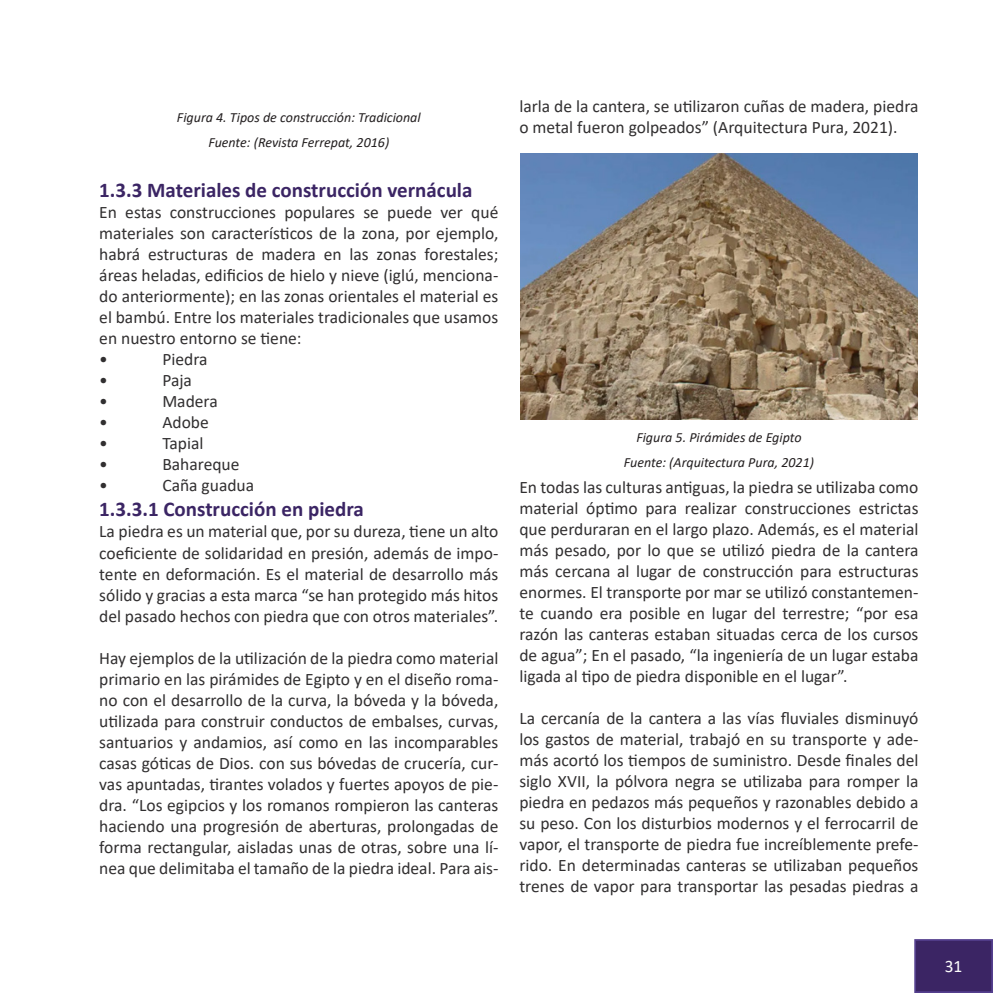
<style>
.page{position:relative;width:993px;height:993px;background:#fff}
.page>*{position:absolute;margin:0;border:0;box-sizing:border-box;transform-origin:0 0}
.Estilo_de_párrafo_2{font:700 21px "Calibri";color:#3b2564}
.Estilo_de_párrafo_2-2{font:17.5px/21px "Calibri";color:#312f30;text-align:justify}
.t1{font:17.5px "Calibri";color:#fcfcfc}
.No_Spacing{font:italic 14px "Calibri";color:#231f20}
</style>
<div class="page">
<div style="left:913px;top:938px;width:79px;height:54px;background:#3b2564;border:2px solid #543f8d"></div>
<img style="left:520px;top:153px;width:397px;height:266px">
<p class="No_Spacing" style="left:177px;top:108px;width:245px">Figura 4. Tipos de construcción: Tradicional</p>
<p class="No_Spacing" style="left:208px;top:132px;width:182px">Fuente: (Revista Ferrepat, 2016)</p>
<p class="Estilo_de_párrafo_2" style="left:99px;top:175px;width:374px">1.3.3 Materiales de construcción vernácula</p>
<p class="Estilo_de_párrafo_2-2" style="left:99px;top:201px;width:400px">En estas construcciones populares se puede ver qué materiales son característicos de la zona, por ejemplo, habrá estructuras de madera en las zonas forestales; áreas heladas, edificios de hielo y nieve (iglú, menciona&shy;do anteriormente); en las zonas orientales el material es el bambú. Entre los materiales tradicionales que usamos en nuestro entorno se tiene:</p>
<p class="Estilo_de_párrafo_2-2" style="left:99px;top:348px;width:10px">•</p>
<p class="Estilo_de_párrafo_2-2" style="left:162px;top:348px;width:47px">Piedra</p>
<p class="Estilo_de_párrafo_2-2" style="left:99px;top:369px;width:10px">•</p>
<p class="Estilo_de_párrafo_2-2" style="left:162px;top:369px;width:31px">Paja</p>
<p class="Estilo_de_párrafo_2-2" style="left:99px;top:390px;width:10px">•</p>
<p class="Estilo_de_párrafo_2-2" style="left:162px;top:390px;width:57px">Madera</p>
<p class="Estilo_de_párrafo_2-2" style="left:99px;top:411px;width:10px">•</p>
<p class="Estilo_de_párrafo_2-2" style="left:162px;top:411px;width:48px">Adobe</p>
<p class="Estilo_de_párrafo_2-2" style="left:99px;top:432px;width:10px">•</p>
<p class="Estilo_de_párrafo_2-2" style="left:162px;top:432px;width:43px">Tapial</p>
<p class="Estilo_de_párrafo_2-2" style="left:99px;top:453px;width:10px">•</p>
<p class="Estilo_de_párrafo_2-2" style="left:162px;top:453px;width:79px">Bahareque</p>
<p class="Estilo_de_párrafo_2-2" style="left:99px;top:474px;width:10px">•</p>
<p class="Estilo_de_párrafo_2-2" style="left:162px;top:474px;width:93px">Caña guadua</p>
<p class="Estilo_de_párrafo_2" style="left:99px;top:494px;width:266px">1.3.3.1 Construcción en piedra</p>
<p class="Estilo_de_párrafo_2-2" style="left:99px;top:520px;width:400px">La piedra es un material que, por su dureza, tiene un alto coeficiente de solidaridad en presión, además de impo&shy;tente en deformación. Es el material de desarrollo más sólido y gracias a esta marca “se han protegido más hitos del pasado hechos con piedra que con otros materiales”.</p>
<p class="Estilo_de_párrafo_2-2" style="left:99px;top:646px;width:400px">Hay ejemplos de la utilización de la piedra como material primario en las pirámides de Egipto y en el diseño roma&shy;no con el desarrollo de la curva, la bóveda y la bóveda, utilizada para construir conductos de embalses, curvas, santuarios y andamios, así como en las incomparables casas góticas de Dios. con sus bóvedas de crucería, cur&shy;vas apuntadas, tirantes volados y fuertes apoyos de pie&shy;dra. “Los egipcios y los romanos rompieron las canteras haciendo una progresión de aberturas, prolongadas de forma rectangular, aisladas unas de otras, sobre una lí&shy;nea que delimitaba el tamaño de la piedra ideal. Para ais-</p>
<p class="Estilo_de_párrafo_2-2" style="left:519px;top:96px;width:400px">larla de la cantera, se utilizaron cuñas de madera, piedra o metal fueron golpeados” (Arquitectura Pura, 2021).</p>
<p class="No_Spacing" style="left:636px;top:428px;width:167px">Figura 5. Pirámides de Egipto</p>
<p class="No_Spacing" style="left:623px;top:452px;width:191px">Fuente: (Arquitectura Pura, 2021)</p>
<p class="Estilo_de_párrafo_2-2" style="left:519px;top:476px;width:400px">En todas las culturas antiguas, la piedra se utilizaba como material óptimo para realizar construcciones estrictas que perduraran en el largo plazo. Además, es el material más pesado, por lo que se utilizó piedra de la cantera más cercana al lugar de construcción para estructuras enormes. El transporte por mar se utilizó constantemen&shy;te cuando era posible en lugar del terrestre; “por esa razón las canteras estaban situadas cerca de los cursos de agua”; En el pasado, “la ingeniería de un lugar estaba ligada al tipo de piedra disponible en el lugar”.</p>
<p class="Estilo_de_párrafo_2-2" style="left:519px;top:707px;width:400px">La cercanía de la cantera a las vías fluviales disminuyó los gastos de material, trabajó en su transporte y ade&shy;más acortó los tiempos de suministro. Desde finales del siglo XVII, la pólvora negra se utilizaba para romper la piedra en pedazos más pequeños y razonables debido a su peso. Con los disturbios modernos y el ferrocarril de vapor, el transporte de piedra fue increíblemente prefe&shy;rido. En determinadas canteras se utilizaban pequeños trenes de vapor para transportar las pesadas piedras a</p>
<p class="t1" style="left:944px;top:953px;width:19px">31</p>
</div>
